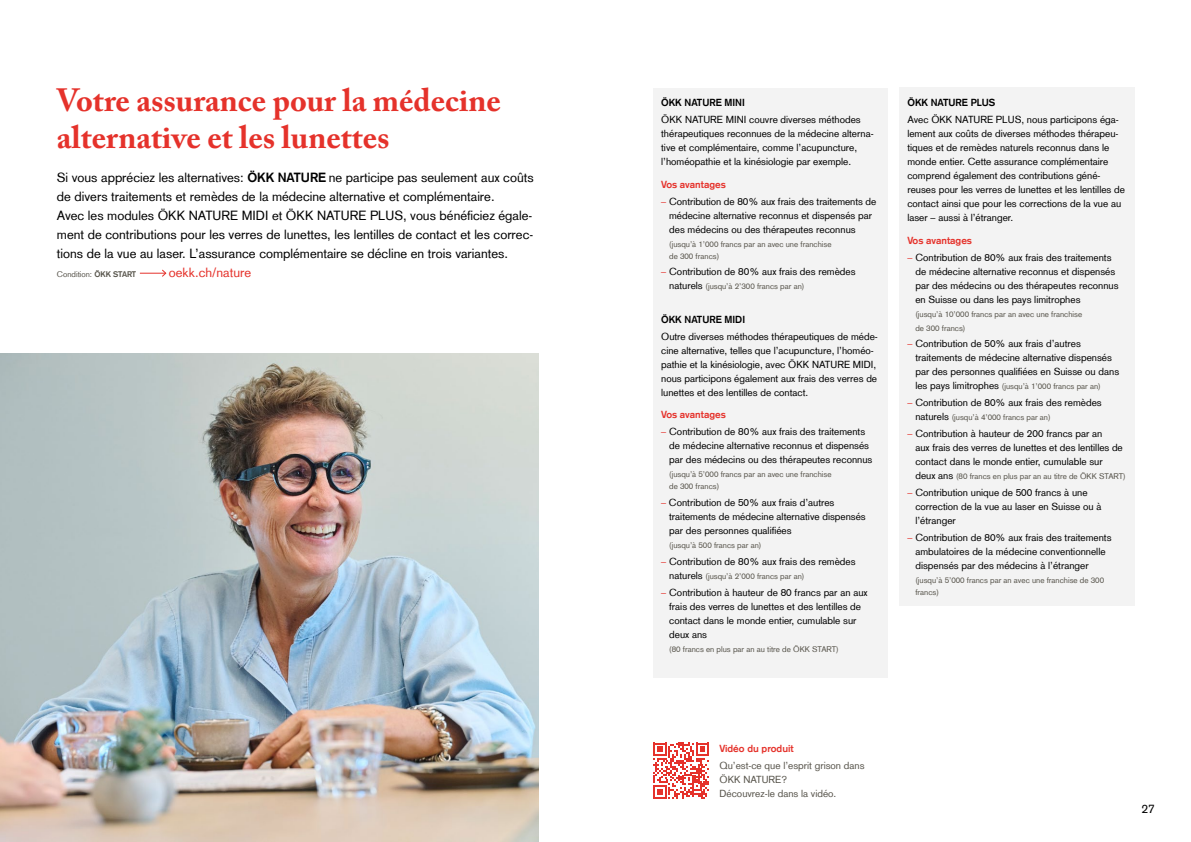
<style>
.page{position:relative;width:1191px;height:842px;background:#fff}
.page>*{position:absolute;margin:0;border:0;box-sizing:border-box;transform-origin:0 0}
.t1{font:700 32px/37px "Adobe Caslon Pro";color:#e5322b}
.t2{font:13px/19px "Basic Commercial LT Com";color:#000}
.t3{font:13px "Basic Commercial LT Com";color:#e5322b}
.t4{font:12px "Basic Commercial LT Com";color:#000}
.t5{font:10px/14px "Basic Commercial LT Com";color:#000}
.t6{font:10px/14px "Basic Commercial LT Com";color:#57544b}
.t7{font:700 10px "Basic Commercial LT Com";color:#e5322b}
.t8{font:700 10px "Basic Commercial LT Com";color:#000}
.t9{font:8px/12px "Basic Commercial LT Com";color:#57544b}
.s1{font-weight:700}
.s2{color:#e5322b}
.s3{font-size:10px;color:#000}
</style>
<div class="page">
<svg style="left:140px;top:269px;width:26px;height:8px"></svg>
<div style="left:652px;top:88px;width:235px;height:589px;background:#f3f3f3"></div>
<div style="left:899px;top:88px;width:235px;height:518px;background:#f3f3f3"></div>
<img style="left:0;top:353px;width:539px;height:489px">
<svg style="left:653px;top:742px;width:56px;height:57px"></svg>
<h1 class="t1" style="left:57px;top:82px;width:445px">Votre assurance pour la médecine alternative et les lunettes</h1>
<p class="t2" style="left:57px;top:168px;width:478px">Si vous appréciez les alternatives: <span class="s1">ÖKK NATURE</span> ne participe pas seulement aux coûts de divers traitements et remèdes de la médecine alternative et complémentaire.<br>Avec les modules ÖKK NATURE MIDI et ÖKK NATURE PLUS, vous bénéficiez égale&shy;ment de contributions pour les verres de lunettes, les lentilles de contact et les correc&shy;tions de la vue au laser. L’assurance complémentaire se décline en trois variantes.</p>
<p class="t9" style="left:57px;top:268px;width:81px">Condition: <span class="s1">ÖKK START</span></p>
<h2 class="t3" style="left:169px;top:264px;width:84px">oekk.ch/nature</h2>
<p class="t8" style="left:661px;top:97px;width:85px">ÖKK NATURE MINI</p>
<p class="t5" style="left:661px;top:113px;width:214px">ÖKK NATURE MINI couvre diverses méthodes thérapeutiques reconnues de la médecine alterna&shy;tive et complémentaire, comme l’acupuncture, l’homéopathie et la kinésiologie par exemple.</p>
<p class="t7" style="left:661px;top:178px;width:66px">Vos avantages</p>
<p class="t5" style="left:669px;top:194px;width:209px;text-indent:-8px"><span class="s2">–</span> Contribution de 80% aux frais des traitements de médecine alternative reconnus et dispensés par des médecins ou des thérapeutes reconnus</p>
<p class="t9" style="left:669px;top:238px;width:164px">(jusqu’à 1’000 francs par an avec une franchise de 300 francs)</p>
<p class="t5" style="left:661px;top:265px;width:196px"><span class="s2">–</span> Contribution de 80% aux frais des remèdes</p>
<p class="t9" style="left:669px;top:281px;width:137px"><span class="s3">naturels</span> (jusqu’à 2’300 francs par an)</p>
<p class="t8" style="left:661px;top:314px;width:85px">ÖKK NATURE MIDI</p>
<p class="t5" style="left:661px;top:329px;width:218px">Outre diverses méthodes thérapeutiques de méde&shy;cine alternative, telles que l’acupuncture, l’homéo&shy;pathie et la kinésiologie, avec ÖKK NATURE MIDI, nous participons également aux frais des verres de lunettes et des lentilles de contact.</p>
<p class="t7" style="left:661px;top:409px;width:66px">Vos avantages</p>
<p class="t5" style="left:669px;top:425px;width:205px;text-indent:-8px"><span class="s2">–</span> Contribution de 80% aux frais des traitements de médecine alternative reconnus et dispensés par des médecins ou des thérapeutes reconnus</p>
<p class="t9" style="left:669px;top:468px;width:164px">(jusqu’à 5’000 francs par an avec une franchise de 300 francs)</p>
<p class="t5" style="left:669px;top:496px;width:198px;text-indent:-8px"><span class="s2">–</span> Contribution de 50% aux frais d’autres traitements de médecine alternative dispensés par des personnes qualifiées</p>
<p class="t9" style="left:669px;top:539px;width:94px">(jusqu’à 500 francs par an)</p>
<p class="t5" style="left:661px;top:554px;width:196px"><span class="s2">–</span> Contribution de 80% aux frais des remèdes</p>
<p class="t9" style="left:669px;top:570px;width:137px"><span class="s3">naturels</span> (jusqu’à 2’000 francs par an)</p>
<p class="t5" style="left:669px;top:585px;width:200px;text-indent:-8px"><span class="s2">–</span> Contribution à hauteur de 80 francs par an aux frais des verres de lunettes et des lentilles de contact dans le monde entier, cumulable sur deux ans</p>
<p class="t9" style="left:669px;top:643px;width:171px">(80 francs en plus par an au titre de ÖKK START)</p>
<p class="t8" style="left:907px;top:97px;width:89px">ÖKK NATURE PLUS</p>
<p class="t5" style="left:907px;top:113px;width:219px">Avec ÖKK NATURE PLUS, nous participons éga&shy;lement aux coûts de diverses méthodes thérapeu&shy;tiques et de remèdes naturels reconnus dans le monde entier. Cette assurance complémentaire comprend également des contributions géné&shy;reuses pour les verres de lunettes et les lentilles de contact ainsi que pour les corrections de la vue au laser – aussi à l’étranger.</p>
<p class="t7" style="left:907px;top:234px;width:66px">Vos avantages</p>
<p class="t5" style="left:915px;top:250px;width:205px;text-indent:-8px"><span class="s2">–</span> Contribution de 80% aux frais des traitements de médecine alternative reconnus et dispensés par des médecins ou des thérapeutes reconnus en Suisse ou dans les pays limitrophes</p>
<p class="t9" style="left:915px;top:307px;width:168px;line-height:14px">(jusqu’à 10’000 francs par an avec une franchise de 300 francs)</p>
<p class="t5" style="left:915px;top:337px;width:205px;text-indent:-8px"><span class="s2">–</span> Contribution de 50% aux frais d’autres traitements de médecine alternative dispensés par des personnes qualifiées en Suisse ou dans</p>
<p class="t9" style="left:915px;top:381px;width:187px"><span class="s3">les pays limitrophes</span> (jusqu’à 1’000 francs par an)</p>
<p class="t5" style="left:907px;top:396px;width:196px"><span class="s2">–</span> Contribution de 80% aux frais des remèdes</p>
<p class="t9" style="left:915px;top:411px;width:137px"><span class="s3">naturels</span> (jusqu’à 4’000 francs par an)</p>
<p class="t5" style="left:915px;top:426px;width:209px;text-indent:-8px"><span class="s2">–</span> Contribution à hauteur de 200 francs par an<br>aux frais des verres de lunettes et des lentilles de contact dans le monde entier, cumulable sur</p>
<p class="t9" style="left:915px;top:470px;width:212px"><span class="s3">deux ans</span> (80 francs en plus par an au titre de ÖKK START)</p>
<p class="t5" style="left:915px;top:485px;width:187px;text-indent:-8px"><span class="s2">–</span> Contribution unique de 500 francs à une correction de la vue au laser en Suisse ou à l’étranger</p>
<p class="t5" style="left:915px;top:530px;width:197px;text-indent:-8px"><span class="s2">–</span> Contribution de 80% aux frais des traitements ambulatoires de la médecine conventionnelle dispensés par des médecins à l’étranger</p>
<p class="t9" style="left:915px;top:574px;width:190px">(jusqu’à 5’000 francs par an avec une franchise de 300 francs)</p>
<p class="t7" style="left:719px;top:742px;width:76px">Vidéo du produit</p>
<p class="t6" style="left:719px;top:758px;width:146px">Qu’est-ce que l’esprit grison dans<br>ÖKK NATURE?<br>Découvrez-le dans la vidéo.</p>
<p class="t4" style="left:1141px;top:801px;width:15px">27</p>
</div>
